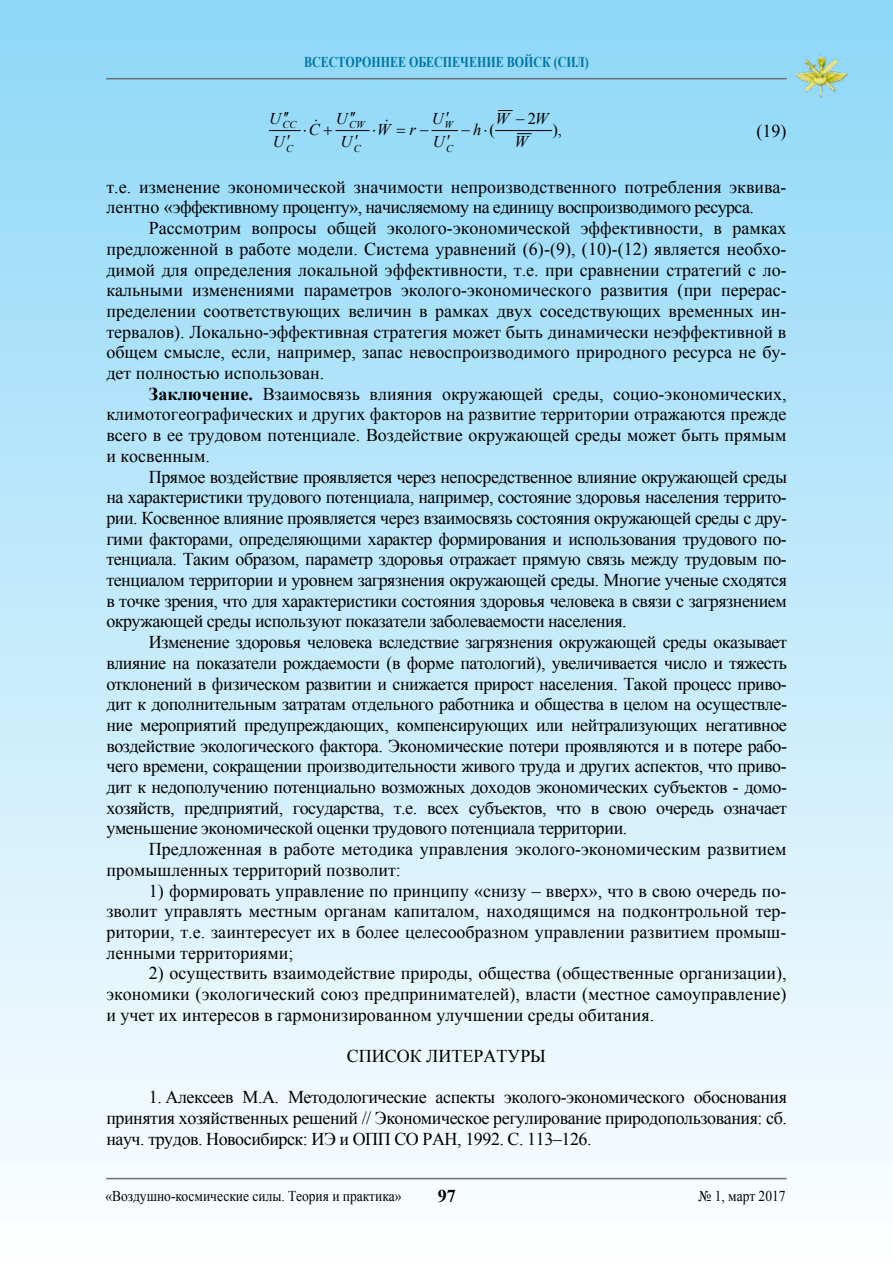
<style>
.page{position:relative;width:893px;height:1263px;background:#fff}
.page>*{position:absolute;margin:0;border:0;box-sizing:border-box;transform-origin:0 0}
.t1{font:18px/20.7px "Times New Roman";color:#000;text-align:justify}
.t2{font:700 18px "Times New Roman";color:#000}
.t3{font:italic 16.35px "Times New Roman";color:#000}
.t4{font:16.35px "Times New Roman";color:#000}
.t5{font:15px "Times New Roman";color:#000;scale:.9 1}
.t6{font:700 15px "Times New Roman";color:#0076a3;scale:.8 1}
.t7{font:italic 10.5px "Times New Roman";color:#000}
.s1{font-style:normal}
.s2{font-weight:700}
</style>
<div class="page">
<div style="left:0;top:0;width:893px;height:1263px;background:linear-gradient(to bottom,#8dd7f8,#fefefe)"></div>
<hr style="left:106px;top:78px;width:681px;height:1px;background:#6d6e71">
<hr style="left:106px;top:1178px;width:681px;height:1px;background:#6d6e71">
<img style="left:792px;top:52px;width:58px;height:47px">
<hr style="left:269px;top:130px;width:31px;height:1px;background:#000">
<hr style="left:336px;top:130px;width:33px;height:1px;background:#000">
<svg style="left:499px;top:110px;width:13px;height:1px"></svg>
<svg style="left:517px;top:133px;width:14px;height:1px"></svg>
<hr style="left:496px;top:130px;width:56px;height:1px;background:#000">
<svg style="left:432px;top:130px;width:26px;height:10px"></svg>
<svg style="left:397px;top:128px;width:8px;height:4px"></svg>
<svg style="left:351px;top:112px;width:4px;height:5px"></svg>
<svg style="left:324px;top:126px;width:8px;height:9px"></svg>
<svg style="left:284px;top:112px;width:5px;height:5px"></svg>
<p class="t6" style="left:304px;top:51px;width:357px">ВСЕСТОРОННЕЕ ОБЕСПЕЧЕНИЕ ВОЙСК (СИЛ)</p>
<p class="t3" style="left:269px;top:107px;width:13px">U</p>
<p class="t3" style="left:432px;top:107px;width:13px">U</p>
<p class="t3" style="left:336px;top:107px;width:13px">U</p>
<p class="t3" style="left:495px;top:108px;width:55px">W − <span class="s1">2</span>W</p>
<p class="t7" style="left:283px;top:117px;width:15px">CC</p>
<p class="t1" style="left:757px;top:120px;width:32px">(19)</p>
<p class="t1" style="left:106px;top:176px;width:682px">т.е. изменение экономической значимости непроизводственного потребления эквива&shy;лентно «эффективному проценту», начисляемому на единицу воспроизводимого ресурса.</p>
<p class="t1" style="left:106px;top:217px;width:682px;text-indent:43px">Рассмотрим вопросы общей эколого-экономической эффективности, в рамках предложенной в работе модели. Система уравнений (6)-(9), (10)-(12) является необхо&shy;димой для определения локальной эффективности, т.е. при сравнении стратегий с ло&shy;кальными изменениями параметров эколого-экономического развития (при перерас&shy;пределении соответствующих величин в рамках двух соседствующих временных ин&shy;тервалов). Локально-эффективная стратегия может быть динамически неэффективной в общем смысле, если, например, запас невоспроизводимого природного ресурса не бу&shy;дет полностью использован.</p>
<p class="t1" style="left:106px;top:383px;width:682px;text-indent:43px"><span class="s2">Заключение.</span> Взаимосвязь влияния окружающей среды, социо-экономических, климотогеографических и других факторов на развитие территории отражаются прежде всего в ее трудовом потенциале. Воздействие окружающей среды может быть прямым и косвенным.</p>
<p class="t1" style="left:106px;top:466px;width:682px;text-indent:43px">Прямое воздействие проявляется через непосредственное влияние окружающей среды на характеристики трудового потенциала, например, состояние здоровья населения террито&shy;рии. Косвенное влияние проявляется через взаимосвязь состояния окружающей среды с дру&shy;гими факторами, определяющими характер формирования и использования трудового по&shy;тенциала. Таким образом, параметр здоровья отражает прямую связь между трудовым по&shy;тенциалом территории и уровнем загрязнения окружающей среды. Многие ученые сходятся в точке зрения, что для характеристики состояния здоровья человека в связи с загрязнением окружающей среды используют показатели заболеваемости населения.</p>
<p class="t1" style="left:106px;top:631px;width:682px;text-indent:43px">Изменение здоровья человека вследствие загрязнения окружающей среды оказывает влияние на показатели рождаемости (в форме патологий), увеличивается число и тяжесть отклонений в физическом развитии и снижается прирост населения. Такой процесс приво&shy;дит к дополнительным затратам отдельного работника и общества в целом на осуществле&shy;ние мероприятий предупреждающих, компенсирующих или нейтрализующих негативное воздействие экологического фактора. Экономические потери проявляются и в потере рабо&shy;чего времени, сокращении производительности живого труда и других аспектов, что приво&shy;дит к недополучению потенциально возможных доходов экономических субъектов - домо&shy;хозяйств, предприятий, государства, т.е. всех субъектов, что в свою очередь означает уменьшение экономической оценки трудового потенциала территории.</p>
<p class="t1" style="left:106px;top:838px;width:682px;text-indent:43px">Предложенная в работе методика управления эколого-экономическим развитием промышленных территорий позволит:</p>
<p class="t1" style="left:106px;top:880px;width:682px;text-indent:43px">1) формировать управление по принципу «снизу – вверх», что в свою очередь по&shy;зволит управлять местным органам капиталом, находящимся на подконтрольной тер&shy;ритории, т.е. заинтересует их в более целесообразном управлении развитием промыш&shy;ленными территориями;</p>
<p class="t1" style="left:106px;top:963px;width:682px;text-indent:43px">2) осуществить взаимодействие природы, общества (общественные организации), экономики (экологический союз предпринимателей), власти (местное самоуправление) и учет их интересов в гармонизированном улучшении среды обитания.</p>
<p class="t1" style="left:347px;top:1045px;width:201px">СПИСОК ЛИТЕРАТУРЫ</p>
<p class="t1" style="left:106px;top:1087px;width:682px;text-indent:43px">1. Алексеев М.А. Методологические аспекты эколого-экономического обоснования принятия хозяйственных решений // Экономическое регулирование природопользования: сб. науч. трудов. Новосибирск: ИЭ и ОПП СО РАН, 1992. С. 113–126.</p>
<p class="t7" style="left:349px;top:117px;width:17px">CW</p>
<p class="t7" style="left:444px;top:117px;width:10px">W</p>
<p class="t4" style="left:552px;top:118px;width:11px">),</p>
<p class="t4" style="left:461px;top:118px;width:35px">− ⋅(</p>
<p class="t3" style="left:473px;top:118px;width:10px">h</p>
<p class="t3" style="left:303px;top:118px;width:18px">⋅C</p>
<p class="t3" style="left:372px;top:118px;width:58px">⋅W r−</p>
<p class="t3" style="left:273px;top:131px;width:13px">U</p>
<p class="t3" style="left:341px;top:131px;width:13px">U</p>
<p class="t3" style="left:433px;top:131px;width:13px">U</p>
<p class="t3" style="left:514px;top:131px;width:15px">W</p>
<p class="t7" style="left:286px;top:141px;width:8px">C</p>
<p class="t7" style="left:354px;top:141px;width:8px">C</p>
<p class="t7" style="left:446px;top:141px;width:8px">C</p>
<p class="t5" style="left:105px;top:1186px;width:330px">«Воздушно-космические силы. Теория и практика»</p>
<p class="t2" style="left:438px;top:1184px;width:19px">97</p>
<p class="t5" style="left:699px;top:1186px;width:98px">№ 1, март 2017</p>
</div>
